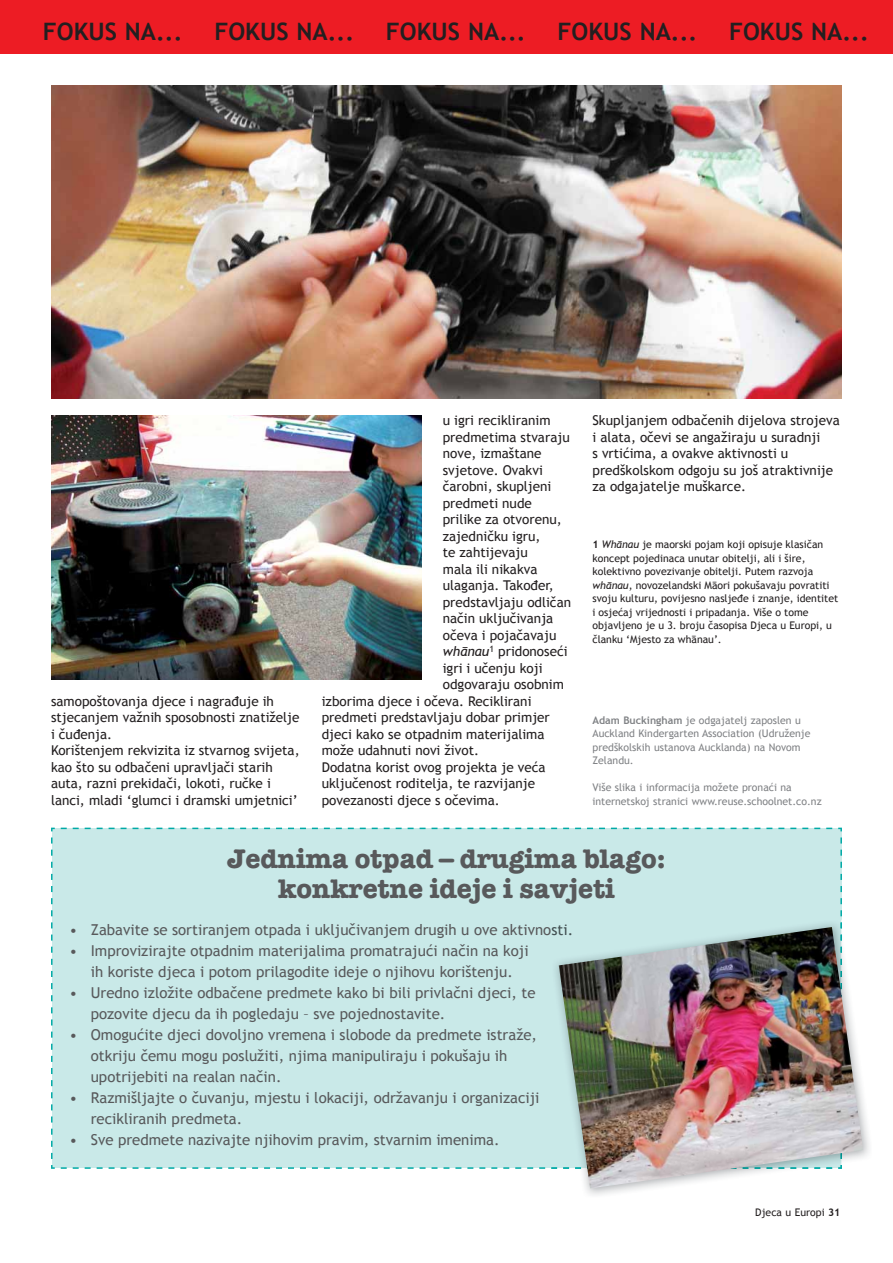
<style>
.page{position:relative;width:893px;height:1263px;background:#fff}
.page>*{position:absolute;margin:0;border:0;box-sizing:border-box;transform-origin:0 0}
.t1{font:700 27px/30px "American Typewriter";color:#58595b;text-align:center}
.t2{font:700 24px "Trebuchet MS";color:#231f20}
.t3{font:15px/21px "Trebuchet MS";color:#58595b}
.t4{font:13.5px/16.5px "Trebuchet MS";color:#231f20}
.t5{font:10.5px/13.5px "Trebuchet MS";color:#231f20}
.t6{font:10.5px/13.5px "Trebuchet MS";color:#808285}
.s1{font-style:italic}
.s2{font-weight:700}
.s3{color:#435153}
</style>
<div class="page">
<div style="left:0;top:0;width:893px;height:53px;background:#ed1c24"></div>
<img style="left:51px;top:85px;width:791px;height:314px">
<div style="left:51px;top:828px;width:791px;height:341px;background:#c9e9e8"></div>
<img style="left:586px;top:920px;width:283px;height:275px">
<div style="left:551px;top:920px;width:290px;height:247px;background:#c9e9e8"></div>
<img style="left:551px;top:923px;width:22px;height:15px">
<img style="left:551px;top:1167px;width:8px;height:2px">
<img style="left:559px;top:927px;width:304px;height:261px">
<img style="left:51px;top:415px;width:370px;height:264px">
<h2 class="t2" style="left:43px;top:17px;width:141px">FOKUS NA...</h2>
<h2 class="t2" style="left:214px;top:17px;width:141px">FOKUS NA...</h2>
<h2 class="t2" style="left:386px;top:17px;width:141px">FOKUS NA...</h2>
<h2 class="t2" style="left:557px;top:17px;width:141px">FOKUS NA...</h2>
<h2 class="t2" style="left:729px;top:17px;width:141px">FOKUS NA...</h2>
<p class="t4" style="left:51px;top:692px;width:250px">samopoštovanja djece i nagrađuje ih stjecanjem važnih sposobnosti znatiželje i čuđenja.<br>Korištenjem rekvizita iz stvarnog svijeta, kao što su odbačeni upravljači starih auta, razni prekidači, lokoti, ručke i lanci, mladi ‘glumci i dramski umjetnici’</p>
<p class="t4" style="left:443px;top:412px;width:109px">u igri recikliranim</p>
<p class="t4" style="left:443px;top:428px;width:128px">predmetima stvaraju</p>
<p class="t4" style="left:443px;top:445px;width:100px">nove, izmaštane</p>
<p class="t4" style="left:443px;top:461px;width:102px">svjetove. Ovakvi</p>
<p class="t4" style="left:443px;top:478px;width:110px">čarobni, skupljeni</p>
<p class="t4" style="left:443px;top:494px;width:91px">predmeti nude</p>
<p class="t4" style="left:443px;top:511px;width:121px">prilike za otvorenu,</p>
<p class="t4" style="left:443px;top:527px;width:99px">zajedničku igru,</p>
<p class="t4" style="left:443px;top:544px;width:87px">te zahtijevaju</p>
<p class="t4" style="left:443px;top:560px;width:96px">mala ili nikakva</p>
<p class="t4" style="left:443px;top:577px;width:112px">ulaganja. Također,</p>
<p class="t4" style="left:443px;top:593px;width:130px">predstavljaju odličan</p>
<p class="t4" style="left:443px;top:610px;width:112px">način uključivanja</p>
<p class="t4" style="left:443px;top:626px;width:115px">očeva i pojačavaju</p>
<p class="t4" style="left:443px;top:643px;width:126px"><span class="s1">whānau</span><sup>1</sup> pridonoseći</p>
<p class="t4" style="left:443px;top:659px;width:101px">igri i učenju koji</p>
<p class="t4" style="left:443px;top:676px;width:123px">odgovaraju osobnim</p>
<p class="t4" style="left:322px;top:692px;width:211px">izborima djece i očeva. Reciklirani</p>
<p class="t4" style="left:322px;top:709px;width:230px">predmeti predstavljaju dobar primjer</p>
<p class="t4" style="left:322px;top:725px;width:224px">djeci kako se otpadnim materijalima</p>
<p class="t4" style="left:322px;top:742px;width:159px">može udahnuti novi život.</p>
<p class="t4" style="left:322px;top:758px;width:225px">Dodatna korist ovog projekta je veća</p>
<p class="t4" style="left:322px;top:775px;width:215px">uključenost roditelja, te razvijanje</p>
<p class="t4" style="left:322px;top:791px;width:180px">povezanosti djece s očevima.</p>
<p class="t4" style="left:592px;top:412px;width:249px">Skupljanjem odbačenih dijelova strojeva i alata, očevi se angažiraju u suradnji<br>s vrtićima, a ovakve aktivnosti u predškolskom odgoju su još atraktivnije za odgajatelje muškarce.</p>
<p class="t5" style="left:592px;top:537px;width:247px"><span class="s2">1</span> <span class="s1">Whānau</span> je maorski pojam koji opisuje klasičan koncept pojedinaca unutar obitelji, ali i šire, kolektivno povezivanje obitelji. Putem razvoja <span class="s1">whānau</span>, novozelandski Māori pokušavaju povratiti svoju kulturu, povijesno nasljeđe i znanje, identitet i osjećaj vrijednosti i pripadanja. Više o tome objavljeno je u 3. broju časopisa Djeca u Europi, u članku ‘Mjesto za whānau’.</p>
<p class="t6" style="left:592px;top:713px;width:219px"><span class="s2">Adam Buckingham</span> je odgajatelj zaposlen u Auckland Kindergarten Association (Udruženje predškolskih ustanova Aucklanda) na Novom Zelandu.</p>
<p class="t6" style="left:592px;top:780px;width:231px">Više slika i informacija možete pronaći na internetskoj stranici www.reuse.schoolnet.co.nz</p>
<h1 class="t1" style="left:227px;top:846px;width:439px">Jednima otpad – drugima blago: konkretne ideje i savjeti</h1>
<p class="t3" style="left:70px;top:919px;width:505px">• Zabavite se sortiranjem otpada i uključivanjem drugih u ove aktivno<span class="s3">sti.</span></p>
<p class="t3" style="left:70px;top:940px;width:461px;text-align:center">• Improvizirajte otpadnim materijalima promatrajući način na koji ih koriste djeca i potom prilagodite ideje o njihovu korištenju.</p>
<p class="t3" style="left:91px;top:982px;width:446px;text-indent:-21px">• Uredno izložite odbačene predmete kako bi bili privlačni djeci, te pozovite djecu da ih pogledaju – sve pojednostavite.</p>
<p class="t3" style="left:91px;top:1024px;width:448px;text-indent:-21px">• Omogućite djeci dovoljno vremena i slobode da predmete istraže, otkriju čemu mogu poslužiti, njima manipuliraju i pokušaju ih upotrijebiti na realan način.</p>
<p class="t3" style="left:91px;top:1087px;width:450px;text-indent:-21px">• Razmišljajte o čuvanju, mjestu i lokaciji, održavanju i organizaciji recikliranih predmeta.</p>
<p class="t3" style="left:70px;top:1129px;width:431px">• Sve predmete nazivajte njihovim pravim, stvarnim imenima.</p>
<p class="t5" style="left:755px;top:1206px;width:87px">Djeca u Europi <span class="s2">31</span></p>
</div>
